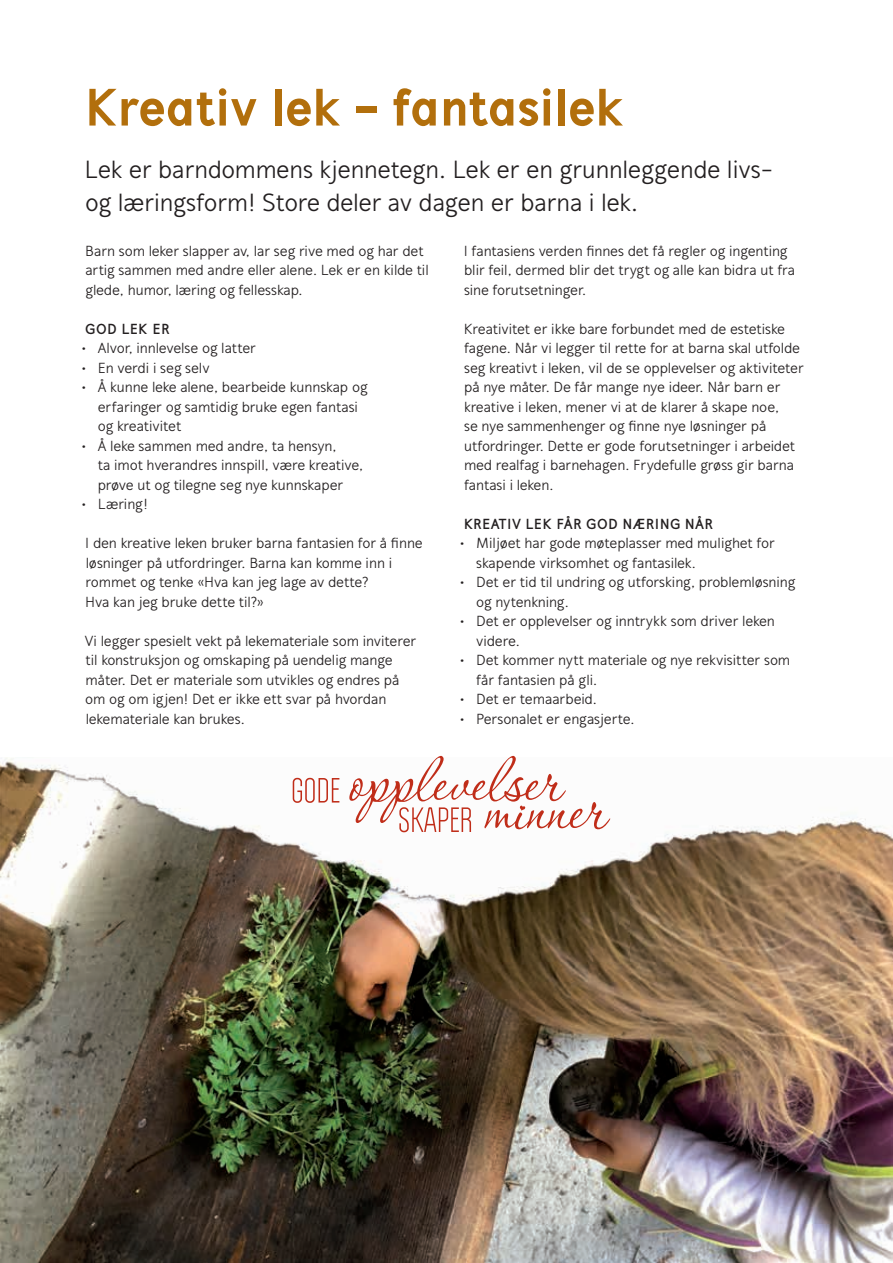
<style>
.page{position:relative;width:893px;height:1263px;background:#fff}
.page>*{position:absolute;margin:0;border:0;box-sizing:border-box;transform-origin:0 0}
.t1{font:800 54px "Mucho Sans";letter-spacing:-.01em;color:#b26f0c}
.t2{font:25.5px/33px "Mucho Sans";color:#231f20}
.t3{font:15px/19.5px "Mucho Sans";color:#231f20}
.t4{font:700 15px "Mucho Sans";letter-spacing:.03em;color:#231f20}
</style>
<div class="page">
<img style="left:0;top:755px;width:893px;height:508px">
<img style="left:0;top:757px;width:893px;height:205px">
<svg style="left:293px;top:778px;width:46px;height:25px"></svg>
<svg style="left:349px;top:756px;width:261px;height:76px"></svg>
<h1 class="t1" style="left:84px;top:76px;width:541px">Kreativ lek - fantasilek</h1>
<h2 class="t2" style="left:85px;top:153px;width:690px">Lek er barndommens kjennetegn. Lek er en grunnleggende livs&shy;og læringsform! Store deler av dagen er barna i lek.</h2>
<p class="t3" style="left:85px;top:241px;width:345px">Barn som leker slapper av, lar seg rive med og har det artig sammen med andre eller alene. Lek er en kilde til glede, humor, læring og fellesskap.</p>
<p class="t4" style="left:85px;top:320px;width:86px">GOD LEK ER</p>
<p class="t3" style="left:82px;top:338px;width:176px">• Alvor, innlevelse og latter</p>
<p class="t3" style="left:82px;top:358px;width:129px">• En verdi i seg selv</p>
<p class="t3" style="left:98px;top:377px;width:271px;text-indent:-16px">• Å kunne leke alene, bearbeide kunnskap og erfaringer og samtidig bruke egen fantasi og kreativitet</p>
<p class="t3" style="left:98px;top:436px;width:267px;text-indent:-16px">• Å leke sammen med andre, ta hensyn,<br>ta imot hverandres innspill, være kreative, prøve ut og tilegne seg nye kunnskaper</p>
<p class="t3" style="left:82px;top:494px;width:68px">• Læring!</p>
<p class="t3" style="left:85px;top:533px;width:339px">I den kreative leken bruker barna fantasien for å finne løsninger på utfordringer. Barna kan komme inn i rommet og tenke «Hva kan jeg lage av dette?<br>Hva kan jeg bruke dette til?»</p>
<p class="t3" style="left:85px;top:631px;width:333px">Vi legger spesielt vekt på lekemateriale som inviterer til konstruksjon og omskaping på uendelig mange måter. Det er materiale som utvikles og endres på om og om igjen! Det er ikke ett svar på hvordan lekemateriale kan brukes.</p>
<p class="t3" style="left:464px;top:241px;width:333px">I fantasiens verden finnes det få regler og ingenting blir feil, dermed blir det trygt og alle kan bidra ut fra sine forutsetninger.</p>
<p class="t3" style="left:464px;top:319px;width:342px">Kreativitet er ikke bare forbundet med de estetiske fagene. Når vi legger til rette for at barna skal utfolde seg kreativt i leken, vil de se opplevelser og aktiviteter på nye måter. De får mange nye ideer. Når barn er kreative i leken, mener vi at de klarer å skape noe,<br>se nye sammenhenger og finne nye løsninger på utfordringer. Dette er gode forutsetninger i arbeidet med realfag i barnehagen. Frydefulle grøss gir barna fantasi i leken.</p>
<p class="t4" style="left:464px;top:515px;width:251px">KREATIV LEK FÅR GOD NÆRING NÅR</p>
<p class="t3" style="left:476px;top:533px;width:300px;text-indent:-16px">• Miljøet har gode møteplasser med mulighet for skapende virksomhet og fantasilek.</p>
<p class="t3" style="left:476px;top:572px;width:320px;text-indent:-16px">• Det er tid til undring og utforsking, problemløsning og nytenkning.</p>
<p class="t3" style="left:476px;top:611px;width:300px;text-indent:-16px">• Det er opplevelser og inntrykk som driver leken videre.</p>
<p class="t3" style="left:476px;top:650px;width:315px;text-indent:-16px">• Det kommer nytt materiale og nye rekvisitter som får fantasien på gli.</p>
<p class="t3" style="left:460px;top:689px;width:138px">• Det er temaarbeid.</p>
<p class="t3" style="left:460px;top:709px;width:176px">• Personalet er engasjerte.</p>
</div>
